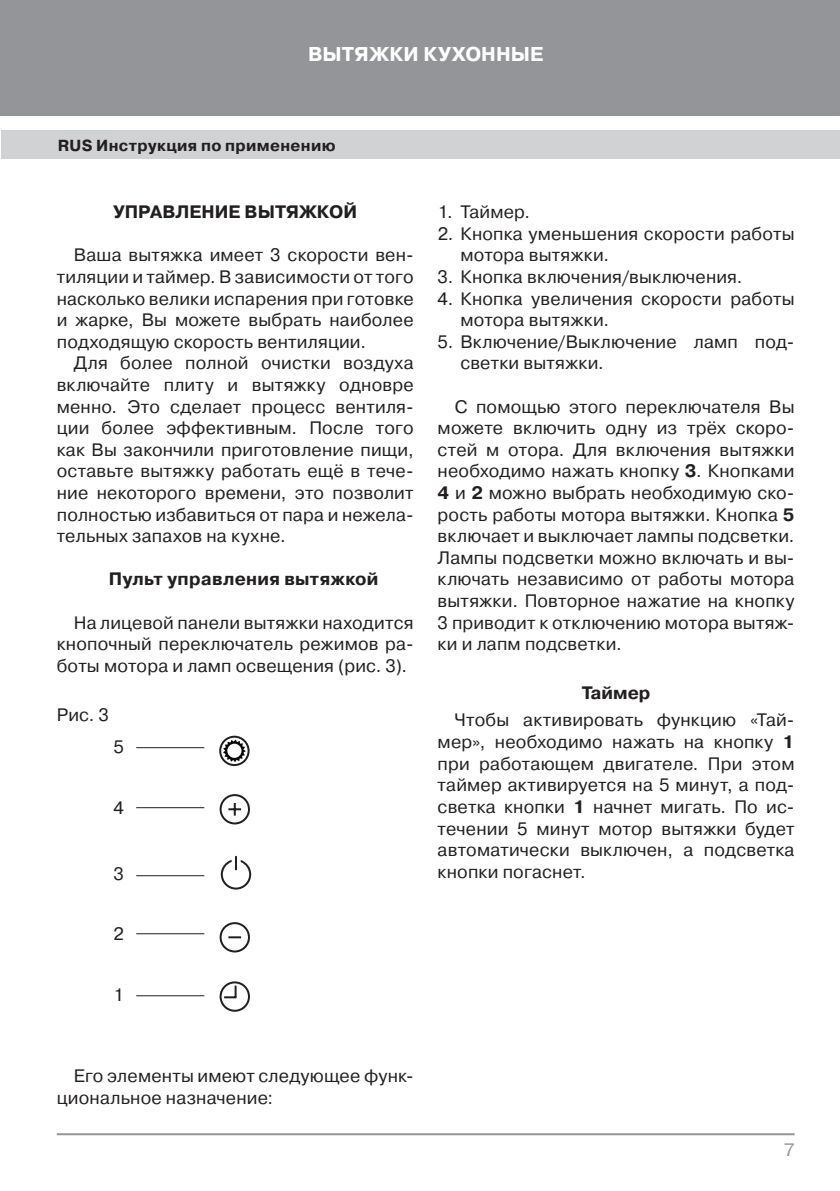
<style>
.page{position:relative;width:840px;height:1191px;background:#fff}
.page>*{position:absolute;margin:0;border:0;box-sizing:border-box;transform-origin:0 0}
.t1{font:700 20px "Pragmatica C";letter-spacing:.005em;color:#fff}
.t2{font:18px/21.6px "Pragmatica C";letter-spacing:.01em;color:#231f20;text-align:justify}
.t3{font:700 18px "Pragmatica C";color:#231f20}
.t4{font:18px "Pragmatica C";color:#939598}
.t5{font:700 16px "Pragmatica C";letter-spacing:.02em;color:#231f20}
.s1{font-weight:700}
</style>
<div class="page">
<div style="left:0;top:0;width:839px;height:116px;background:#939598"></div>
<div style="left:1px;top:130px;width:838px;height:29px;background:#d1d2d4"></div>
<hr style="left:57px;top:1133px;width:737px;height:2px;background:#939598">
<div style="left:219px;top:922px;width:31px;height:30px;border:2px solid #231f20;border-radius:50%"></div>
<svg style="left:228px;top:936px;width:13px;height:3px"></svg>
<div style="left:219px;top:794px;width:31px;height:30px;border:2px solid #231f20;border-radius:50%"></div>
<svg style="left:228px;top:803px;width:13px;height:12px"></svg>
<div style="left:219px;top:981px;width:31px;height:30px;border:2px solid #231f20;border-radius:50%"></div>
<svg style="left:225px;top:986px;width:11px;height:12px"></svg>
<svg style="left:221px;top:856px;width:30px;height:33px"></svg>
<div style="left:219px;top:735px;width:30px;height:31px;border:2px solid #231f20;border-radius:50%"></div>
<svg style="left:223px;top:739px;width:22px;height:23px"></svg>
<div style="left:227px;top:743px;width:14px;height:15px;background:#fff;border-radius:50%"></div>
<hr style="left:136px;top:747px;width:68px;height:1px;background:#231f20">
<hr style="left:136px;top:807px;width:68px;height:1px;background:#231f20">
<hr style="left:136px;top:875px;width:68px;height:1px;background:#231f20">
<hr style="left:136px;top:933px;width:68px;height:1px;background:#231f20">
<hr style="left:136px;top:995px;width:68px;height:1px;background:#231f20">
<p class="t1" style="left:308px;top:43px;width:237px">ВЫТЯЖКИ КУХОННЫЕ</p>
<p class="t5" style="left:58px;top:136px;width:279px">RUS Инструкция по применению</p>
<p class="t3" style="left:113px;top:202px;width:245px">УПРАВЛЕНИЕ ВЫТЯЖКОЙ</p>
<p class="t2" style="left:57px;top:244px;width:358px;text-indent:17px">Ваша вытяжка имеет 3 скорости вен&shy;тиляции и таймер. В зависимости от того насколько велики испарения при готовке и жарке, Вы можете выбрать наиболее подходящую скорость вентиляции.</p>
<p class="t2" style="left:57px;top:352px;width:358px;text-indent:17px">Для более полной очистки воздуха включайте плиту и вытяжку одновре менно. Это сделает процесс вентиля&shy;ции более эффективным. После того как Вы закончили приготовление пищи, оставьте вытяжку работать ещё в тече&shy;ние некоторого времени, это позволит полностью избавиться от пара и нежела&shy;тельных запахов на кухне.</p>
<p class="t3" style="left:109px;top:569px;width:271px">Пульт управления вытяжкой</p>
<p class="t2" style="left:57px;top:612px;width:358px;text-indent:17px">На лицевой панели вытяжки находится кнопочный переключатель режимов ра&shy;боты мотора и ламп освещения (рис. 3).</p>
<p class="t2" style="left:57px;top:704px;width:54px">Рис. 3</p>
<p class="t2" style="left:113px;top:736px;width:12px">5</p>
<p class="t2" style="left:113px;top:797px;width:12px">4</p>
<p class="t2" style="left:113px;top:863px;width:12px">3</p>
<p class="t2" style="left:113px;top:923px;width:12px">2</p>
<p class="t2" style="left:113px;top:984px;width:12px">1</p>
<p class="t2" style="left:437px;top:201px;width:94px">1. Таймер.</p>
<p class="t2" style="left:460px;top:223px;width:335px;text-indent:-23px">2. Кнопка уменьшения скорости работы мотора вытяжки.</p>
<p class="t2" style="left:437px;top:266px;width:306px">3. Кнопка включения/выключения.</p>
<p class="t2" style="left:460px;top:288px;width:335px;text-indent:-23px">4. Кнопка увеличения скорости работы мотора вытяжки.</p>
<p class="t2" style="left:460px;top:331px;width:335px;text-indent:-23px">5. Включение/Выключение ламп под&shy;светки вытяжки.</p>
<p class="t2" style="left:437px;top:396px;width:358px;text-indent:17px">С помощью этого переключателя Вы можете включить одну из трёх скоро&shy;стей м отора. Для включения вытяжки необходимо нажать кнопку <span class="s1">3</span>. Кнопками <span class="s1">4</span> и <span class="s1">2</span> можно выбрать необходимую ско&shy;рость работы мотора вытяжки. Кнопка <span class="s1">5 </span>включает и выключает лампы подсветки.<br>Лампы подсветки можно включать и вы&shy;ключать независимо от работы мотора вытяжки. Повторное нажатие на кнопку 3 приводит к отключению мотора вытяж&shy;ки и лапм подсветки.</p>
<p class="t3" style="left:581px;top:683px;width:70px">Таймер</p>
<p class="t2" style="left:437px;top:709px;width:358px;text-indent:17px">Чтобы активировать функцию «Тай&shy;мер», необходимо нажать на кнопку <span class="s1">1 </span>при работающем двигателе. При этом таймер активируется на 5 минут, а под&shy;светка кнопки <span class="s1">1</span> начнет мигать. По ис&shy;течении 5 минут мотор вытяжки будет автоматически выключен, а подсветка кнопки погаснет.</p>
<p class="t2" style="left:57px;top:1065px;width:358px;text-indent:17px">Его элементы имеют следующее функ&shy;циональное назначение:</p>
<p class="t4" style="left:783px;top:1139px;width:12px">7</p>
</div>
